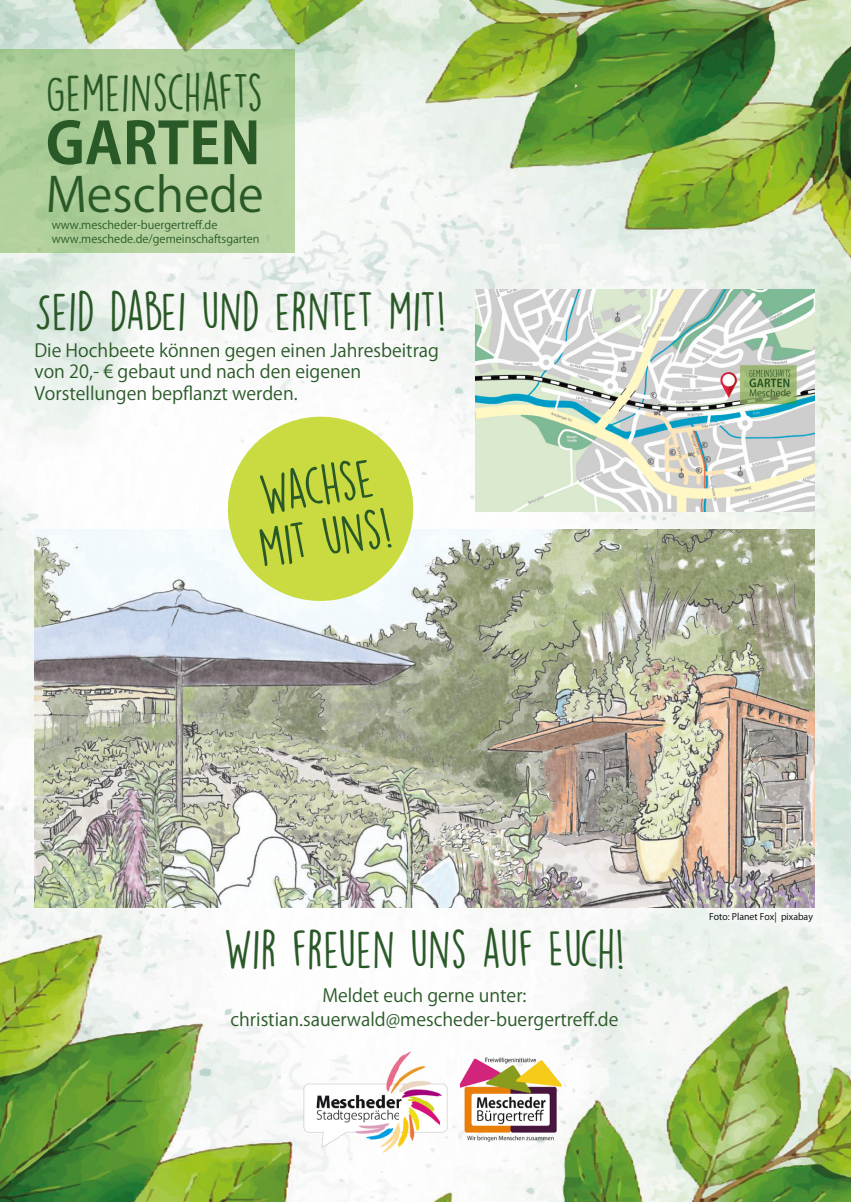
<style>
.page{position:relative;width:851px;height:1202px;background:#fff}
.page>*{position:absolute;margin:0;border:0;box-sizing:border-box;transform-origin:0 0}
.t1{font:700 57px "Koz Go Pr 6 N";color:#2a5928}
.t2{font:49.8px/52.2px "DK Lemon Yellow Sun";color:#2a5928}
.t3{font:48.6px "DK Lemon Yellow Sun";color:#2a5928}
.t4{font:47.4px "DK Lemon Yellow Sun";color:#2a5928}
.t5{font:47.4px "Koz Go Pr 6 N";color:#2a5928}
.t6{font:18px/21.6px "Koz Go Pro";color:#2a5928}
.t7{font:11.2px "Koz Go Pro";color:#2a5928}
.t8{font:9.2px "Koz Go Pro";color:#000}
</style>
<div class="page">
<img style="left:0;top:0;width:850px;height:1202px">
<img style="left:0;top:50px;width:294px;height:202px">
<img style="left:34px;top:529px;width:780px;height:378px">
<img style="left:475px;top:290px;width:339px;height:222px">
<img style="left:460px;top:1057px;width:104px;height:87px">
<img style="left:282px;top:1049px;width:176px;height:105px">
<svg style="left:221px;top:409px;width:199px;height:199px"></svg>
<h3 class="t4" style="left:46px;top:63px;width:219px">GEMEINSCHAFTS</h3>
<h1 class="t1" style="left:46px;top:111px;width:216px">GARTEN</h1>
<h3 class="t5" style="left:46px;top:168px;width:219px">Meschede</h3>
<p class="t7" style="left:52px;top:231px;width:209px">www.meschede.de/gemeinschaftsgarten</p>
<p class="t7" style="left:52px;top:218px;width:167px">www.mescheder-buergertreff.de</p>
<h3 class="t3" style="left:34px;top:281px;width:413px">SEID DABEI UND ERNTET MIT!</h3>
<p class="t6" style="left:34px;top:340px;width:406px">Die Hochbeete können gegen einen Jahresbeitrag von 20,- € gebaut und nach den eigenen<br>Vorstellungen bepflanzt werden.</p>
<h2 class="t2" style="left:245px;top:471px;width:135px;rotate:-10deg">WACHSE<br>MIT UNS!</h2>
<h3 class="t3" style="left:224px;top:919px;width:403px">WIR FREUEN UNS AUF EUCH!</h3>
<p class="t6" style="left:230px;top:983px;width:389px;line-height:24.4px;text-align:center">Meldet euch gerne unter: christian.sauerwald@mescheder-buergertreff.de</p>
<p class="t8" style="left:709px;top:911px;width:105px">Foto: Planet Fox| pixabay</p>
</div>
